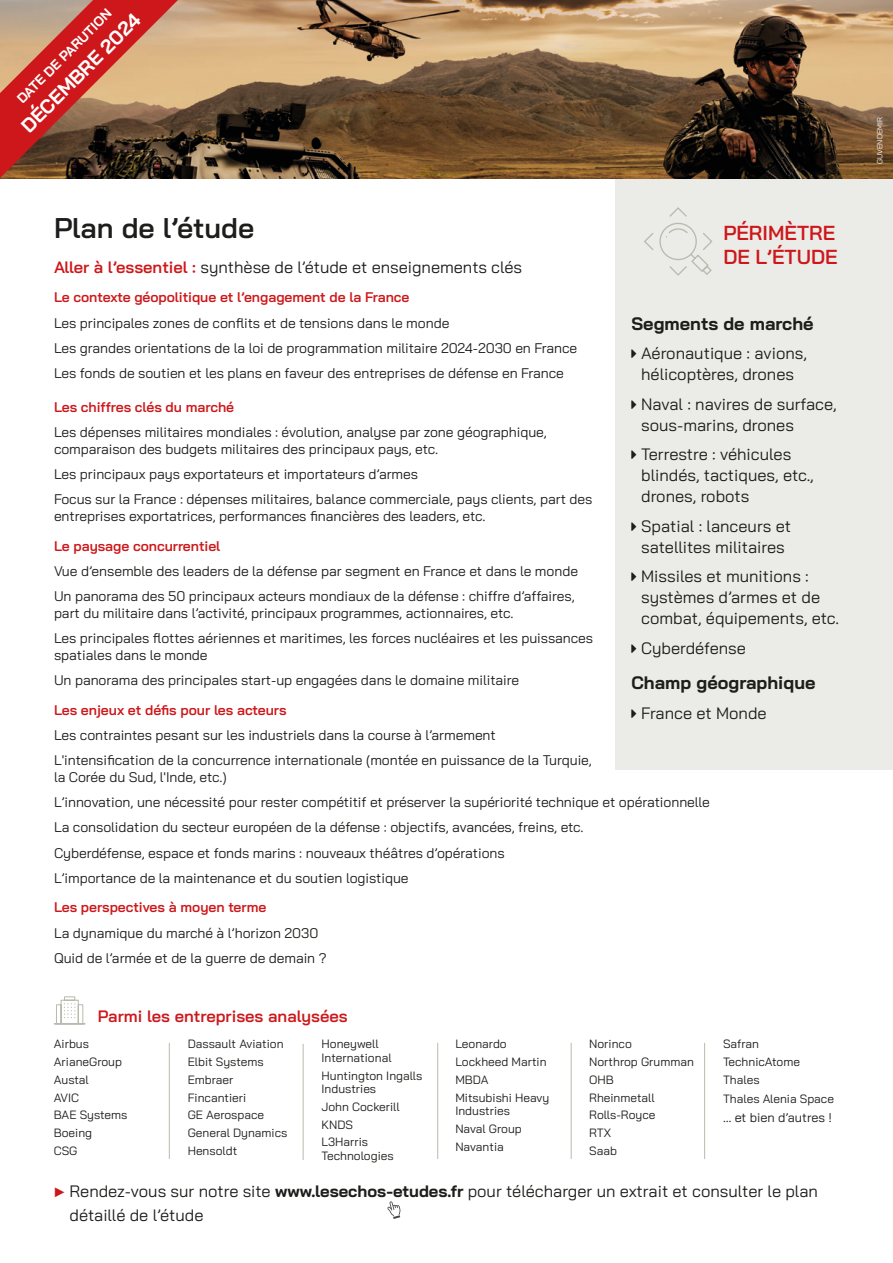
<style>
.page{position:relative;width:893px;height:1263px;background:#fff}
.page>*{position:absolute;margin:0;border:0;box-sizing:border-box;transform-origin:0 0}
.t1{font:600 28.5px "Bai Jamjuree";color:#1d1d1b}
.t2{font:600 20.25px/24.3px "Bai Jamjuree";color:#cd171a}
.t3{font:700 19.5px "Bai Jamjuree";color:#fff}
.t4{font:700 18px "Bai Jamjuree";color:#1d1d1b}
.t5{font:16.5px/21px "Bai Jamjuree";color:#1d1d1b}
.t6{font:600 16.5px "Bai Jamjuree";color:#cd171a}
.t7{font:13.95px/25.2px "Bai Jamjuree";letter-spacing:-.005em;color:#1d1d1b}
.t8{font:600 13.95px "Bai Jamjuree";letter-spacing:-.005em;color:#cd171a}
.t9{font:700 13.5px "Bai Jamjuree";color:#fff}
.t10{font:12.75px "Bai Jamjuree";color:#1d1d1b}
.t11{font:12px/17.7px "Bai Jamjuree";color:#1d1d1b}
.t12{font:7.5px "Bai Jamjuree";color:#fff}
.s1{font-weight:600;color:#cd171a}
.s2{color:#cd171a}
.s3{font-weight:700}
</style>
<div class="page">
<div style="left:615px;top:179px;width:278px;height:591px;background:#ebebe7"></div>
<img style="left:0;top:0;width:893px;height:179px">
<svg style="left:644px;top:207px;width:69px;height:69px"></svg>
<svg style="left:0;top:0;width:178px;height:178px;background:#a75442"></svg>
<svg style="left:387px;top:1201px;width:14px;height:18px"></svg>
<hr style="left:169px;top:1043px;width:1px;height:116px;background:#b9baae">
<svg style="left:56px;top:996px;width:28px;height:29px"></svg>
<div style="left:54px;top:1023px;width:31px;height:1px;border:1px solid #b9baae"></div>
<hr style="left:303px;top:1044px;width:1px;height:116px;background:#b9baae">
<hr style="left:437px;top:1043px;width:1px;height:116px;background:#b9baae">
<hr style="left:571px;top:1043px;width:1px;height:116px;background:#b9baae">
<hr style="left:704px;top:1043px;width:1px;height:116px;background:#b9baae">
<p class="t9" style="left:14px;top:95px;width:128px;rotate:-45deg">DATE DE PARUTION</p>
<h3 class="t3" style="left:17px;top:121px;width:161px;rotate:-45deg">DÉCEMBRE 2024</h3>
<h1 class="t1" style="left:54px;top:211px;width:202px">Plan de l’étude</h1>
<h2 class="t2" style="left:723px;top:221px;width:116px">PÉRIMÈTRE<br>DE L’ÉTUDE</h2>
<p class="t5" style="left:54px;top:256px;width:470px"><span class="s1">Aller à l’essentiel :</span> synthèse de l’étude et enseignements clés</p>
<p class="t8" style="left:54px;top:289px;width:357px">Le contexte géopolitique et l’engagement de la France</p>
<p class="t7" style="left:54px;top:310px;width:525px">Les principales zones de conflits et de tensions dans le monde<br>Les grandes orientations de la loi de programmation militaire 2024-2030 en France<br>Les fonds de soutien et les plans en faveur des entreprises de défense en France</p>
<p class="t8" style="left:54px;top:399px;width:182px">Les chiffres clés du marché</p>
<p class="t7" style="left:54px;top:424px;width:494px;line-height:16.8px">Les dépenses militaires mondiales : évolution, analyse par zone géographique, comparaison des budgets militaires des principaux pays, etc.</p>
<p class="t7" style="left:54px;top:462px;width:540px">Les principaux pays exportateurs et importateurs d’armes<br>Focus sur la France : dépenses militaires, balance commerciale, pays clients, part des</p>
<p class="t7" style="left:54px;top:504px;width:433px">entreprises exportatrices, performances financières des leaders, etc.</p>
<p class="t8" style="left:54px;top:538px;width:168px">Le paysage concurrentiel</p>
<p class="t7" style="left:54px;top:558px;width:526px">Vue d’ensemble des leaders de la défense par segment en France et dans le monde<br>Un panorama des 50 principaux acteurs mondiaux de la défense : chiffre d’affaires,</p>
<p class="t7" style="left:54px;top:600px;width:541px">part du militaire dans l’activité, principaux programmes, actionnaires, etc.<br>Les principales flottes aériennes et maritimes, les forces nucléaires et les puissances</p>
<p class="t7" style="left:54px;top:642px;width:467px">spatiales dans le monde<br>Un panorama des principales start-up engagées dans le domaine militaire</p>
<p class="t8" style="left:54px;top:702px;width:234px">Les enjeux et défis pour les acteurs</p>
<p class="t7" style="left:54px;top:722px;width:539px">Les contraintes pesant sur les industriels dans la course à l’armement<br>L'intensification de la concurrence internationale (montée en puissance de la Turquie,</p>
<p class="t7" style="left:54px;top:764px;width:657px">la Corée du Sud, l'Inde, etc.)<br>L’innovation, une nécessité pour rester compétitif et préserver la supériorité technique et opérationnelle La consolidation du secteur européen de la défense : objectifs, avancées, freins, etc.<br>Cyberdéfense, espace et fonds marins : nouveaux théâtres d’opérations<br>L’importance de la maintenance et du soutien logistique</p>
<p class="t8" style="left:54px;top:899px;width:214px">Les perspectives à moyen terme</p>
<p class="t7" style="left:54px;top:920px;width:274px">La dynamique du marché à l’horizon 2030<br>Quid de l’armée et de la guerre de demain ?</p>
<p class="t4" style="left:631px;top:313px;width:184px">Segments de marché</p>
<p class="t5" style="left:641px;top:343px;width:167px">Aéronautique : avions, hélicoptères, drones</p>
<p class="t5" style="left:641px;top:393px;width:197px">Naval : navires de surface, sous-marins, drones</p>
<p class="t5" style="left:641px;top:444px;width:174px">Terrestre : véhicules blindés, tactiques, etc., drones, robots</p>
<p class="t5" style="left:641px;top:515px;width:151px">Spatial : lanceurs et satellites militaires</p>
<p class="t5" style="left:641px;top:566px;width:199px">Missiles et munitions : systèmes d’armes et de combat, équipements, etc.</p>
<p class="t5" style="left:641px;top:637px;width:106px">Cyberdéfense</p>
<p class="t4" style="left:631px;top:672px;width:186px">Champ géographique</p>
<p class="t5" style="left:641px;top:702px;width:127px">France et Monde</p>
<p class="t6" style="left:98px;top:1007px;width:251px">Parmi les entreprises analysées</p>
<p class="t11" style="left:54px;top:1035px;width:75px">Airbus<br>ArianeGroup<br>Austal<br>AVIC<br>BAE Systems<br>Boeing<br>CSG</p>
<p class="t11" style="left:188px;top:1035px;width:101px">Dassault Aviation<br>Elbit Systems<br>Embraer<br>Fincantieri<br>GE Aerospace<br>General Dynamics<br>Hensoldt</p>
<p class="t11" style="left:321px;top:1037px;width:72px;line-height:13.5px">Honeywell<br>International</p>
<p class="t11" style="left:321px;top:1068px;width:102px;line-height:13.5px">Huntington Ingalls<br>Industries</p>
<p class="t11" style="left:321px;top:1098px;width:80px">John Cockerill<br>KNDS<br>L3Harris</p>
<p class="t11" style="left:321px;top:1147px;width:74px">Technologies</p>
<p class="t11" style="left:455px;top:1035px;width:96px">Leonardo<br>Lockheed Martin<br>MBDA<br>Mitsubishi Heavy</p>
<p class="t11" style="left:455px;top:1102px;width:68px">Industries<br>Naval Group<br>Navantia</p>
<p class="t11" style="left:589px;top:1035px;width:106px">Norinco<br>Northrop Grumman<br>OHB<br>Rheinmetall<br>Rolls-Royce<br>RTX<br>Saab</p>
<p class="t11" style="left:723px;top:1035px;width:79px">Safran<br>TechnicAtome<br>Thales</p>
<p class="t11" style="left:723px;top:1090px;width:112px">Thales Alenia Space</p>
<p class="t10" style="left:723px;top:1107px;width:110px">… et bien d’autres !</p>
<p class="t5" style="left:70px;top:1179px;width:750px;line-height:24px;text-indent:-16px"><span class="s2">▶</span> Rendez-vous sur notre site <span class="s3">www.lesechos-etudes.fr</span> pour télécharger un extrait et consulter le plan détaillé de l’étude</p>
<p class="t12" style="left:873px;top:164px;width:49px;rotate:-90deg">GUVENDEMIR</p>
</div>
